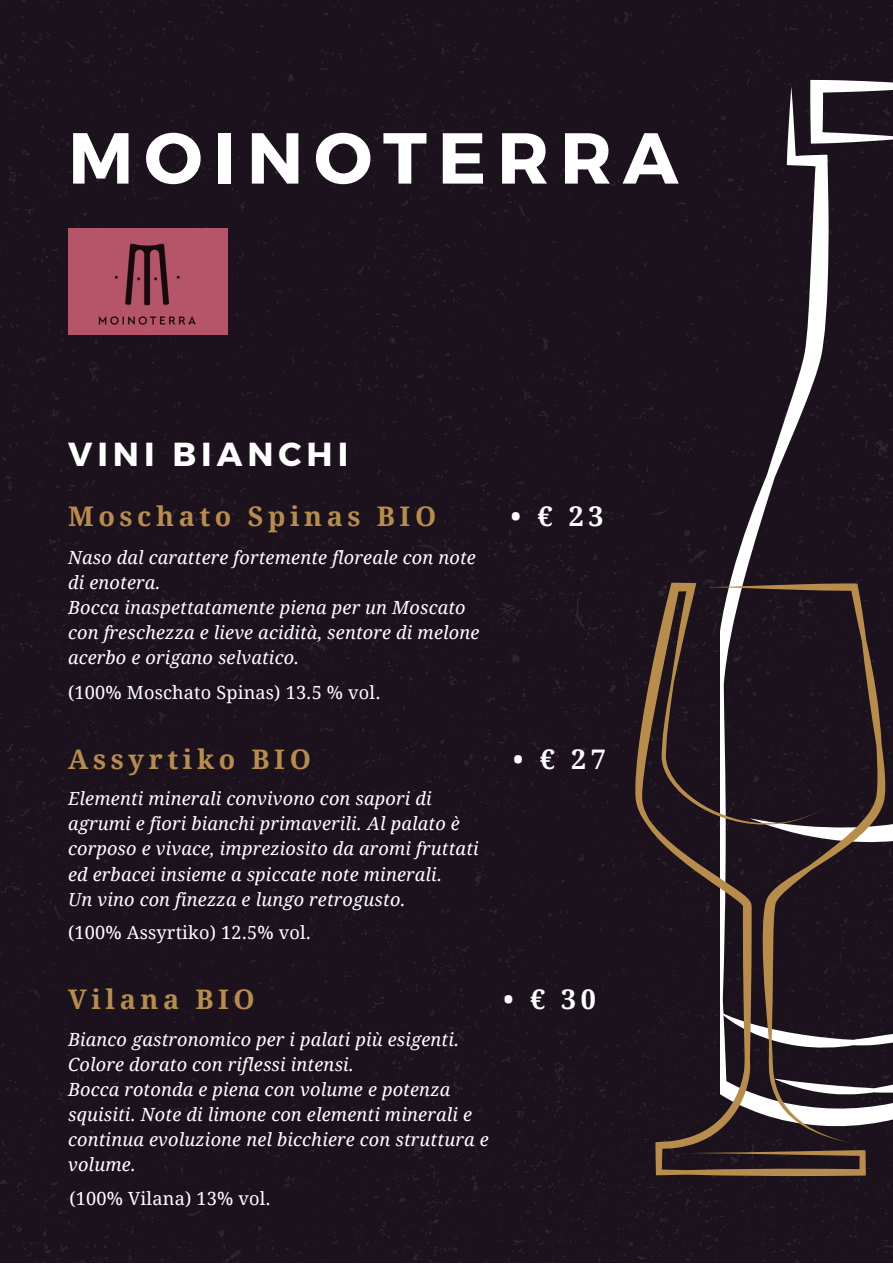
<style>
.page{position:relative;width:893px;height:1264px;background:#fff}
.page>*{position:absolute;margin:0;border:0;box-sizing:border-box;transform-origin:0 0}
.t1{font:700 72px "Montserrat";letter-spacing:.15em;color:#fff}
.t2{font:700 33.3px "Montserrat";letter-spacing:.15em;color:#fff}
.t3{font:700 27px "Droid Serif";letter-spacing:.17em;color:#b88d4b}
.t4{font:700 27px "Droid Serif";color:#fff}
.t5{font:italic 18.15px/25.2px "Droid Serif";letter-spacing:.01em;color:#fff}
.t6{font:18.15px "Droid Serif";letter-spacing:.01em;color:#fff}
</style>
<div class="page">
<div style="left:0;top:0;width:892px;height:572px;background:#1b121d"></div>
<div style="left:0;top:572px;width:892px;height:690px;background:#1b121d"></div>
<div style="left:720px;top:86px;width:172px;height:1042px;background:#1b121d"></div>
<svg style="left:749px;top:80px;width:143px;height:767px;background:#352d36"></svg>
<svg style="left:885px;top:1005px;width:7px;height:89px"></svg>
<svg style="left:635px;top:582px;width:231px;height:594px;background:#322424"></svg>
<svg style="left:699px;top:583px;width:186px;height:561px;background:#382d32"></svg>
<img style="left:68px;top:228px;width:160px;height:106px">
<h1 class="t1" style="left:68px;top:113px;width:611px">MOINOTERRA</h1>
<h2 class="t2" style="left:68px;top:433px;width:282px">VINI BIANCHI</h2>
<h3 class="t3" style="left:68px;top:497px;width:369px">Moschato Spinas BIO</h3>
<h3 class="t4" style="left:510px;top:497px;width:94px">•€23</h3>
<p class="t5" style="left:68px;top:544px;width:413px">Naso dal carattere fortemente floreale con note di enotera.<br>Bocca inaspettatamente piena per un Moscato con freschezza e lieve acidità, sentore di melone acerbo e origano selvatico.</p>
<p class="t6" style="left:68px;top:679px;width:314px">(100% Moschato Spinas) 13.5 % vol.</p>
<h3 class="t3" style="left:68px;top:740px;width:244px">Assyrtiko BIO</h3>
<h3 class="t4" style="left:512px;top:740px;width:94px">•€27</h3>
<p class="t5" style="left:68px;top:785px;width:412px">Elementi minerali convivono con sapori di agrumi e fiori bianchi primaverili. Al palato è corposo e vivace, impreziosito da aromi fruttati ed erbacei insieme a spiccate note minerali.<br>Un vino con finezza e lungo retrogusto.</p>
<p class="t6" style="left:68px;top:920px;width:244px">(100% Assyrtiko) 12.5% vol.</p>
<h3 class="t3" style="left:68px;top:980px;width:188px">Vilana BIO</h3>
<h3 class="t4" style="left:503px;top:980px;width:94px">•€30</h3>
<p class="t5" style="left:68px;top:1026px;width:422px">Bianco gastronomico per i palati più esigenti.<br>Colore dorato con riflessi intensi.<br>Bocca rotonda e piena con volume e potenza squisiti. Note di limone con elementi minerali e continua evoluzione nel bicchiere con struttura e volume.</p>
<p class="t6" style="left:69px;top:1185px;width:203px">(100% Vilana) 13% vol.</p>
</div>
